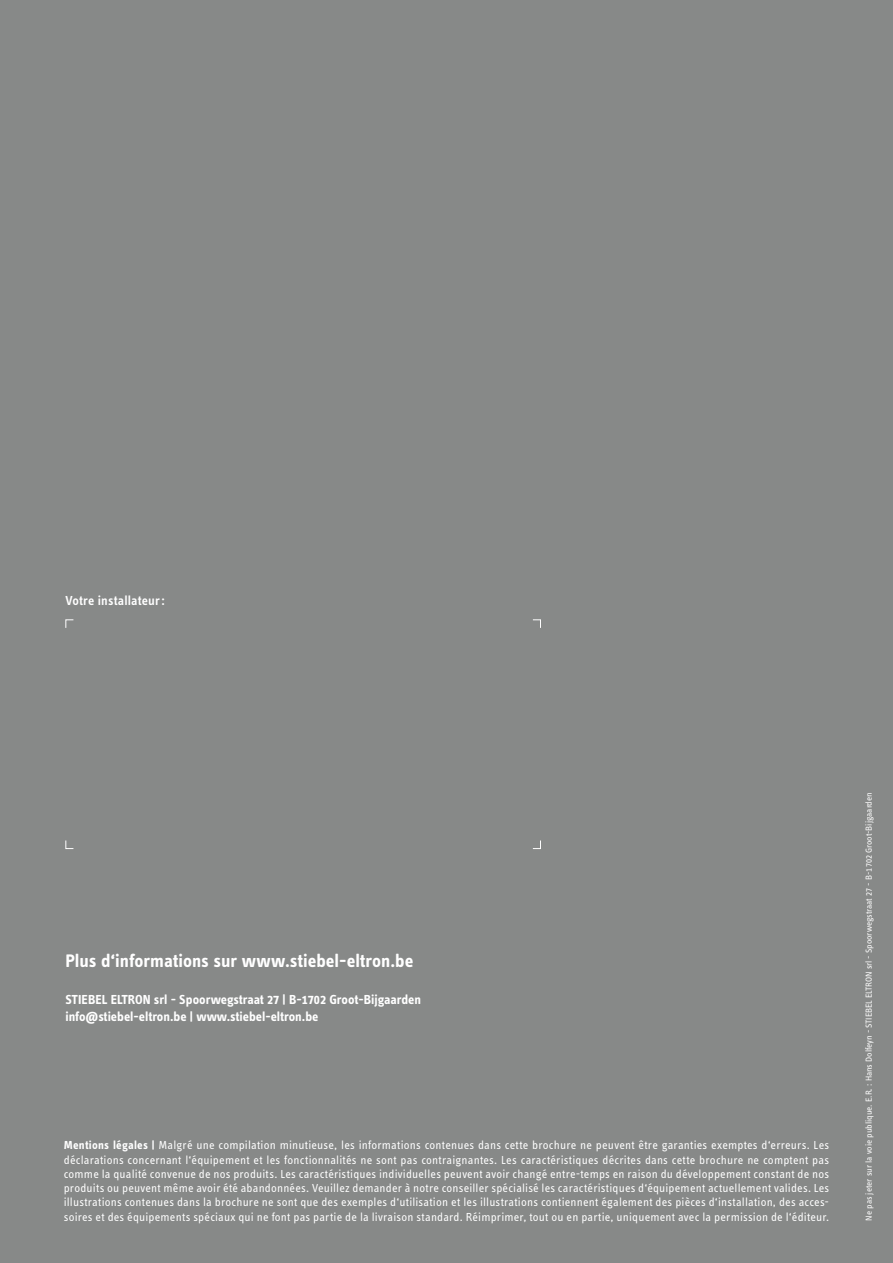
<style>
.page{position:relative;width:893px;height:1263px;background:#878988}
.page>*{position:absolute;margin:0;border:0;box-sizing:border-box;transform-origin:0 0}
.t1{font:700 18.75px "STE Info Text";color:#fff}
.t2{font:700 13.5px/16.5px "STE Info Text";color:#fff}
.t3{font:600 13.5px "STE Info Text";letter-spacing:.01em;color:#fff}
.t4{font:12px/14.2px "STE Info Text";letter-spacing:.015em;color:#fff;text-align:justify}
.t5{font:9px "STE Info Text";color:#fff}
.s1{font-weight:700}
</style>
<div class="page">
<svg style="left:532px;top:840px;width:9px;height:9px"></svg>
<svg style="left:65px;top:840px;width:9px;height:9px"></svg>
<svg style="left:65px;top:619px;width:9px;height:9px"></svg>
<svg style="left:533px;top:619px;width:8px;height:9px"></svg>
<p class="t3" style="left:65px;top:592px;width:101px">Votre installateur:</p>
<h1 class="t1" style="left:65px;top:950px;width:350px">Plus d‘informations sur www.stiebel-eltron.be</h1>
<p class="t2" style="left:65px;top:992px;width:357px">STIEBEL ELTRON srl - Spoorwegstraat 27 | B-1702 Groot-Bijgaarden info@stiebel-eltron.be | www.stiebel-eltron.be</p>
<p class="t4" style="left:64px;top:1138px;width:767px"><span class="s1">Mentions légales |</span> Malgré une compilation minutieuse, les informations contenues dans cette brochure ne peuvent être garanties exemptes d‘erreurs. Les déclarations concernant l‘équipement et les fonctionnalités ne sont pas contraignantes. Les caractéristiques décrites dans cette brochure ne comptent pas comme la qualité convenue de nos produits. Les caractéristiques individuelles peuvent avoir changé entre-temps en raison du développement constant de nos produits ou peuvent même avoir été abandonnées. Veuillez demander à notre conseiller spécialisé les caractéristiques d‘équipement actuellement valides. Les illustrations contenues dans la brochure ne sont que des exemples d‘utilisation et les illustrations contiennent également des pièces d‘installation, des acces&shy;soires et des équipements spéciaux qui ne font pas partie de la livraison standard. Réimprimer, tout ou en partie, uniquement avec la permission de l‘éditeur.</p>
<p class="t5" style="left:864px;top:1221px;width:430px;rotate:-90deg">Ne pas jeter sur la voie publique. E.R. : Hans Dolfeyn - STIEBEL ELTRON srl - Spoorwegstraat 27 - B-1702 Groot-Bijgaarden</p>
</div>
